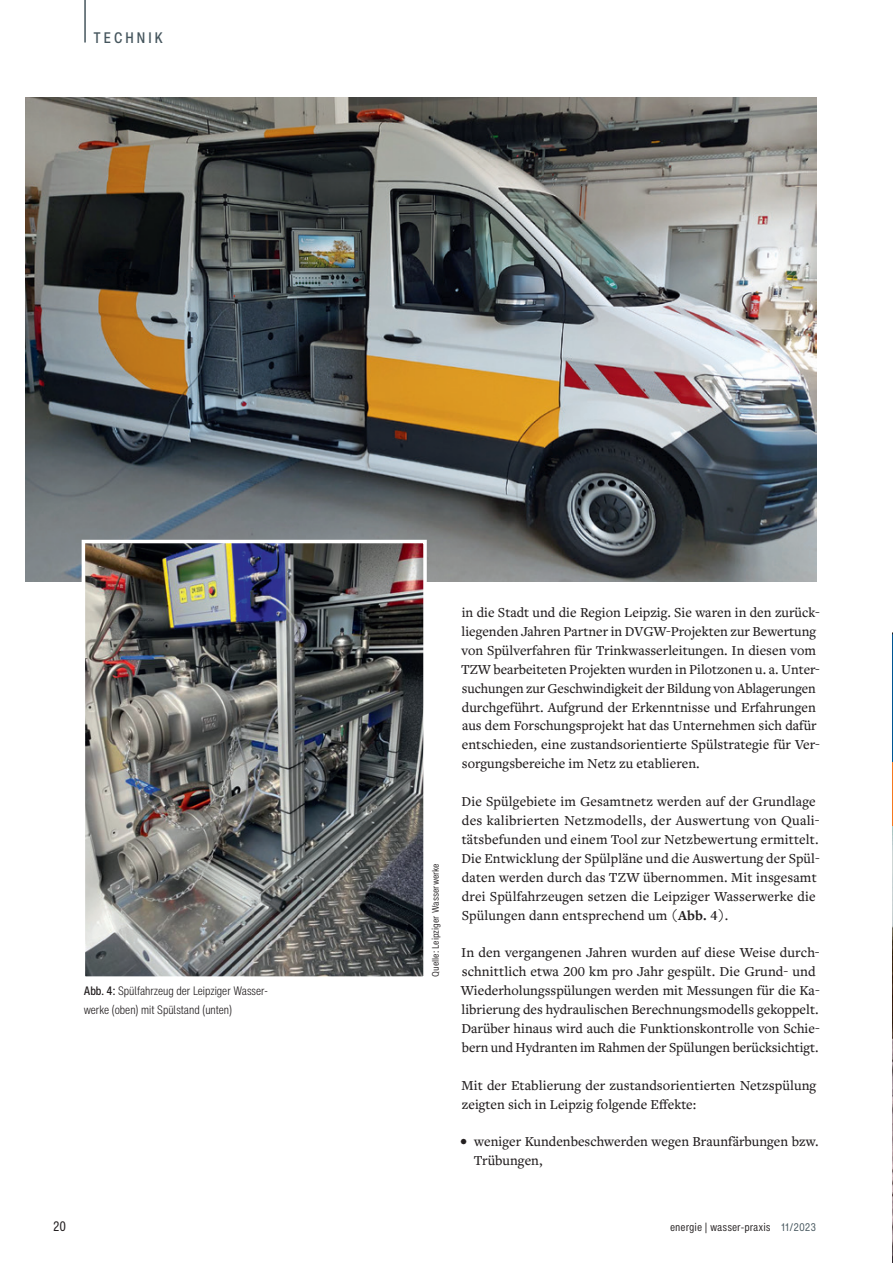
<style>
.page{position:relative;width:893px;height:1263px;background:#fff}
.page>*{position:absolute;margin:0;border:0;box-sizing:border-box;transform-origin:0 0}
.t1{font:500 condensed 15px "Helvetica Now Text";letter-spacing:.2em;color:#45555d}
.t2{font:500 14.25px/18.9px "Freight Text Pro";color:#231f20}
.t3{font:condensed 13.5px "Helvetica Now Text";color:#231f20}
.t4{font:300 condensed 12px/18.9px "Helvetica Now Text";color:#231f20}
.t5{font:condensed 10.5px "Helvetica Now Micro";color:#231f20}
.t6{font:condensed 9px "Helvetica Now Micro";color:#231f20}
.s1{font-weight:500}
.s2{font-weight:700}
.s3{color:#45555d}
</style>
<div class="page">
<img style="left:25px;top:98px;width:791px;height:484px">
<img style="left:87px;top:545px;width:335px;height:430px">
<div style="left:82px;top:540px;width:345px;height:440px;border:4px solid #fff"></div>
<hr style="left:84px;top:0;width:2px;height:43px;background:#45555d">
<img style="left:892px;top:826px;width:1px;height:437px">
<hr style="left:892px;top:761px;width:1px;height:65px;background:#f47921">
<hr style="left:892px;top:633px;width:1px;height:128px;background:#005692">
<p class="t1" style="left:94px;top:27px;width:71px">TECHNIK</p>
<p class="t4" style="left:84px;top:981px;width:185px"><span class="s1">Abb. 4:</span> Spülfahrzeug der Leipziger Wasser&shy;werke (oben) mit Spülstand (unten)</p>
<p class="t6" style="left:429px;top:977px;width:115px;rotate:-90deg">Quelle: Leipziger Wasserwerke</p>
<p class="t2" style="left:461px;top:602px;width:360px">in die Stadt und die Region Leipzig. Sie waren in den zurück&shy;liegenden Jahren Partner in DVGW-Projekten zur Bewertung von Spülverfahren für Trinkwasserleitungen. In diesen vom TZW bearbeiteten Projekten wurden in Pilotzonen u. a. Unter&shy;suchungen zur Geschwindigkeit der Bildung von Ablagerungen durchgeführt. Aufgrund der Erkenntnisse und Erfahrungen aus dem Forschungsprojekt hat das Unternehmen sich dafür entschieden, eine zustandsorientierte Spülstrategie für Ver&shy;sorgungsbereiche im Netz zu etablieren.</p>
<p class="t2" style="left:461px;top:791px;width:360px">Die Spülgebiete im Gesamtnetz werden auf der Grundlage des kalibrierten Netzmodells, der Auswertung von Quali&shy;tätsbefunden und einem Tool zur Netzbewertung ermittelt.<br>Die Entwicklung der Spülpläne und die Auswertung der Spül&shy;daten werden durch das TZW übernommen. Mit insgesamt drei Spülfahrzeugen setzen die Leipziger Wasserwerke die Spülungen dann entsprechend um <span class="s2">(Abb. 4)</span>.</p>
<p class="t2" style="left:461px;top:943px;width:360px">In den vergangenen Jahren wurden auf diese Weise durch&shy;schnittlich etwa 200 km pro Jahr gespült. Die Grund- und Wiederholungsspülungen werden mit Messungen für die Ka&shy;librierung des hydraulischen Berechnungsmodells gekoppelt.<br>Darüber hinaus wird auch die Funktionskontrolle von Schie&shy;bern und Hydranten im Rahmen der Spülungen berücksichtigt.</p>
<p class="t2" style="left:461px;top:1075px;width:356px">Mit der Etablierung der zustandsorientierten Netzspülung zeigten sich in Leipzig folgende Effekte:</p>
<p class="t2" style="left:474px;top:1132px;width:346px;text-indent:-14px">• weniger Kundenbeschwerden wegen Braunfärbungen bzw.<br>Trübungen,</p>
<p class="t3" style="left:53px;top:1217px;width:15px">20</p>
<p class="t5" style="left:670px;top:1220px;width:148px">energie | wasser-praxis <span class="s3">11/2023</span></p>
</div>
